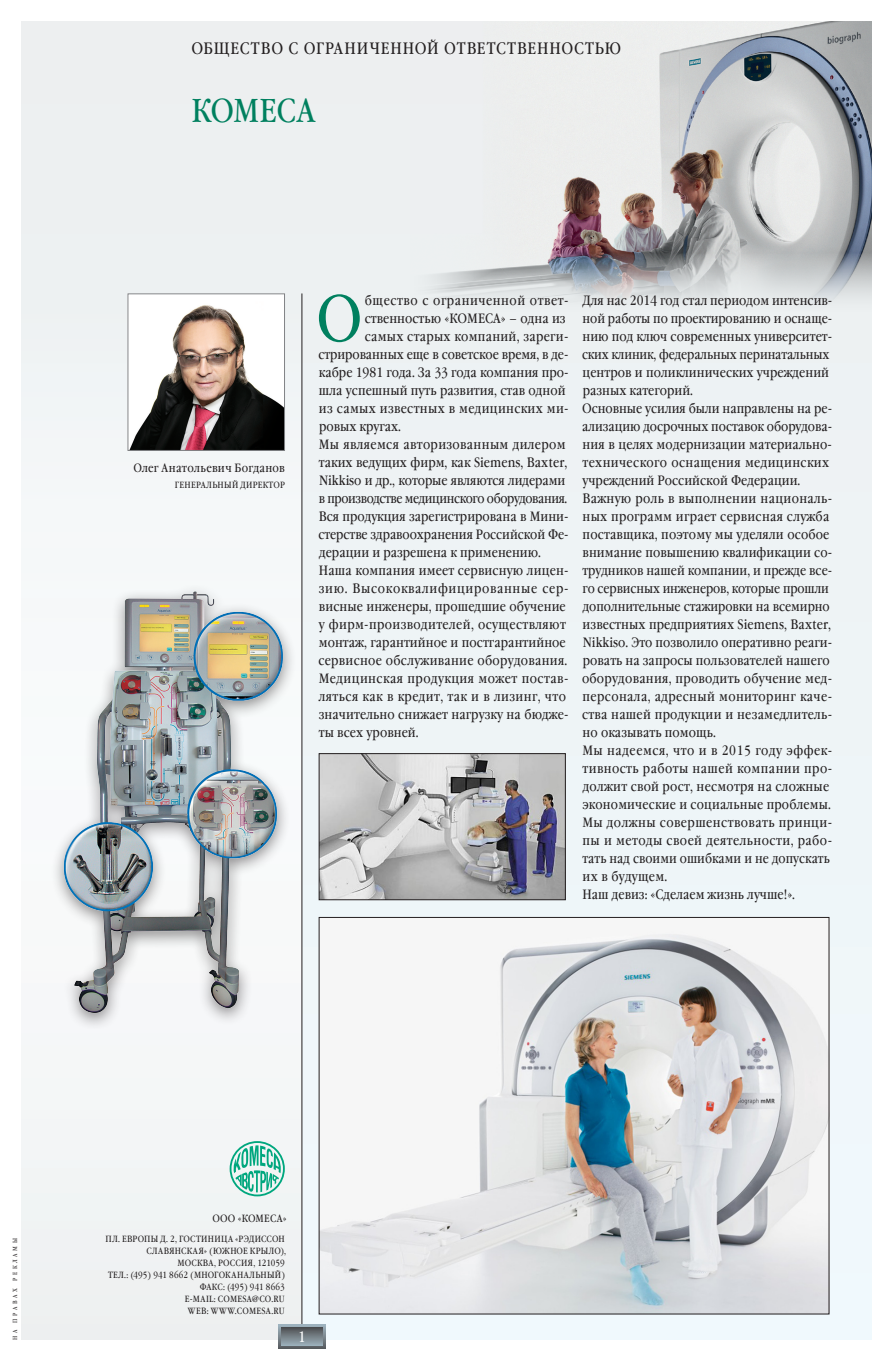
<style>
.page{position:relative;width:893px;height:1361px;background:#fff}
.page>*{position:absolute;margin:0;border:0;box-sizing:border-box;transform-origin:0 0}
.REK-1-Fonar{font:64.95px "Garamond Book Narrow C";color:#00805f}
.REK-1-Zagolovok{font:33px "Garamond Book Narrow C";letter-spacing:-.01em;color:#00805f}
.REK-1-Forma{font:16.5px "Garamond Book Narrow C";letter-spacing:.055em;color:#231f20}
.t1{font:15px "Garamond Book Narrow C";color:#fff}
.REK-1-Text{font:13.5px/18px "Garamond Book Narrow C";letter-spacing:.005em;color:#231f20}
.REK-1-Text-2{font:13.5px/18px "Garamond Book Narrow C";letter-spacing:.03em;color:#231f20}
.REK-1-Fonar-2{font:13.5px "Garamond Book Narrow C";letter-spacing:.005em;color:#231f20}
.REK-1-Fonar-3{font:13.5px "Garamond Book Narrow C";letter-spacing:.025em;color:#231f20}
.REK-1-Fonar-4{font:13.5px "Garamond Book Narrow C";letter-spacing:.04em;color:#231f20}
.REK-1-Dir-Fio{font:12px "Garamond Book Narrow C";letter-spacing:.02em;color:#231f20}
.REK-1-Predpr{font:10.5px "Garamond Book Narrow C";letter-spacing:.02em;color:#231f20}
.REK-1-Address{font:9px/12px "Garamond Book Narrow C";letter-spacing:.03em;color:#231f20;text-align:right}
.REK-1-Dir-Dolg{font:9px "Garamond Book Narrow C";letter-spacing:.035em;color:#231f20}
.REK-1-Address-2{font:9px "Garamond Book Narrow C";letter-spacing:.01em;color:#231f20}
.REK-1-Adv{font:6px "Garamond Book Narrow C";letter-spacing:.45em;color:#231f20}
</style>
<div class="page">
<div style="left:21px;top:21px;width:851px;height:1318px;background:#eef3f5"></div>
<div style="left:21px;top:293px;width:281px;height:1046px;background:#f3f6f7"></div>
<img style="left:427px;top:21px;width:445px;height:283px">
<img style="left:321px;top:755px;width:243px;height:143px">
<div style="left:319px;top:753px;width:247px;height:147px;border:1px solid #231f20"></div>
<img style="left:321px;top:938px;width:506px;height:374px">
<img style="left:130px;top:295px;width:153px;height:154px">
<div style="left:128px;top:293px;width:157px;height:158px;border:1px solid #808285"></div>
<svg style="left:230px;top:1141px;width:55px;height:55px"></svg>
<div style="left:49px;top:581px;width:247px;height:448px;background:#f7f9f9"></div>
<img style="left:64px;top:590px;width:221px;height:432px">
<hr style="left:302px;top:293px;width:1px;height:1046px;background:#231f20">
<svg style="left:279px;top:1324px;width:46px;height:24px"></svg>
<svg style="left:282px;top:1327px;width:40px;height:18px"></svg>
<p class="REK-1-Forma" style="left:191px;top:40px;width:431px">ОБЩЕСТВО С ОГРАНИЧЕННОЙ ОТВЕТСТВЕННОСТЬЮ</p>
<p class="REK-1-Zagolovok" style="left:191px;top:92px;width:125px">КОМЕСА</p>
<p class="REK-1-Dir-Fio" style="left:133px;top:461px;width:153px">Олег Анатольевич Богданов</p>
<p class="REK-1-Dir-Dolg" style="left:175px;top:480px;width:112px">ГЕНЕРАЛЬНЫЙ ДИРЕКТОР</p>
<p class="REK-1-Fonar" style="left:316px;top:282px;width:48px">О</p>
<p class="REK-1-Fonar-4" style="left:365px;top:293px;width:205px">бщество с ограниченной ответ-</p>
<p class="REK-1-Fonar-2" style="left:365px;top:311px;width:202px">ственностью «КОМЕСА» – одна из</p>
<p class="REK-1-Fonar-2" style="left:365px;top:329px;width:205px">самых старых компаний, зареги-</p>
<p class="REK-1-Fonar-2" style="left:318px;top:347px;width:252px">стрированных еще в советское время, в де-</p>
<p class="REK-1-Fonar-2" style="left:319px;top:365px;width:251px">кабре 1981 года. За 33 года компания про-</p>
<p class="REK-1-Fonar-2" style="left:319px;top:383px;width:248px">шла успешный путь развития, став одной</p>
<p class="REK-1-Fonar-3" style="left:319px;top:401px;width:251px">из самых известных в медицинских ми-</p>
<p class="REK-1-Fonar-2" style="left:319px;top:419px;width:83px">ровых кругах.</p>
<p class="REK-1-Text" style="left:319px;top:436px;width:250px">Мы являемся авторизованным дилером таких ведущих фирм, как Siemens, Baxter, Nikkiso и др., которые являются лидерами в производстве медицинского оборудования.</p>
<p class="REK-1-Text" style="left:318px;top:508px;width:252px;text-align:justify">Вся продукция зарегистрирована в Мини&shy;стерстве здравоохранения Российской Фе&shy;дерации и разрешена к применению.</p>
<p class="REK-1-Text" style="left:318px;top:562px;width:252px">Наша компания имеет сервисную лицен&shy;зию. Высококвалифицированные сер&shy;висные инженеры, прошедшие обучение у фирм-производителей, осуществляют монтаж, гарантийное и постгарантийное сервисное обслуживание оборудования.<br>Медицинская продукция может постав&shy;ляться как в кредит, так и в лизинг, что значительно снижает нагрузку на бюдже&shy;ты всех уровней.</p>
<p class="REK-1-Text" style="left:582px;top:292px;width:252px">Для нас 2014 год стал периодом интенсив&shy;ной работы по проектированию и оснаще&shy;нию под ключ современных университет&shy;ских клиник, федеральных перинатальных центров и поликлинических учреждений разных категорий.</p>
<p class="REK-1-Text" style="left:582px;top:400px;width:252px">Основные усилия были направлены на ре&shy;ализацию досрочных поставок оборудова&shy;ния в целях модернизации материально&shy;технического оснащения медицинских учреждений Российской Федерации.</p>
<p class="REK-1-Text" style="left:582px;top:490px;width:252px">Важную роль в выполнении националь&shy;ных программ играет сервисная служба поставщика, поэтому мы уделяли особое внимание повышению квалификации со&shy;трудников нашей компании, и прежде все&shy;го сервисных инженеров, которые прошли дополнительные стажировки на всемирно известных предприятиях Siemens, Baxter, Nikkiso. Это позволило оперативно реаги&shy;ровать на запросы пользователей нашего оборудования, проводить обучение мед&shy;персонала, адресный мониторинг каче&shy;ства нашей продукции и незамедлитель&shy;но оказывать помощь.</p>
<p class="REK-1-Text-2" style="left:582px;top:742px;width:251px">Мы надеемся, что и в 2015 году эффек&shy;тивность работы нашей компании про&shy;должит свой рост, несмотря на сложные экономические и социальные проблемы.<br>Мы должны совершенствовать принци&shy;пы и методы своей деятельности, рабо&shy;тать над своими ошибками и не допускать их в будущем.</p>
<p class="REK-1-Text" style="left:582px;top:886px;width:214px">Наш девиз: «Сделаем жизнь лучше!».</p>
<p class="REK-1-Adv" style="left:12px;top:1339px;width:103px;rotate:-90deg">НА ПРАВАХ РЕКЛАМЫ</p>
<p class="REK-1-Predpr" style="left:212px;top:1212px;width:76px">ООО «КОМЕСА»</p>
<p class="REK-1-Address" style="left:106px;top:1233px;width:182px">ПЛ. ЕВРОПЫ Д. 2, ГОСТИНИЦА «РЭДИССОН<br>СЛАВЯНСКАЯ» (ЮЖНОЕ КРЫЛО),<br>МОСКВА, РОССИЯ, 121059</p>
<p class="REK-1-Address" style="left:108px;top:1269px;width:179px">ТЕЛ.: (495) 941 8662 (МНОГОКАНАЛЬНЫЙ)</p>
<p class="REK-1-Address-2" style="left:200px;top:1282px;width:87px">ФАКС: (495) 941 8663</p>
<p class="REK-1-Address" style="left:185px;top:1293px;width:102px">Е-MAIL: COMESA@CO.RU</p>
<p class="REK-1-Address" style="left:188px;top:1305px;width:98px">WEB: WWW.COMESA.RU</p>
<p class="t1" style="left:298px;top:1328px;width:9px">1</p>
</div>
